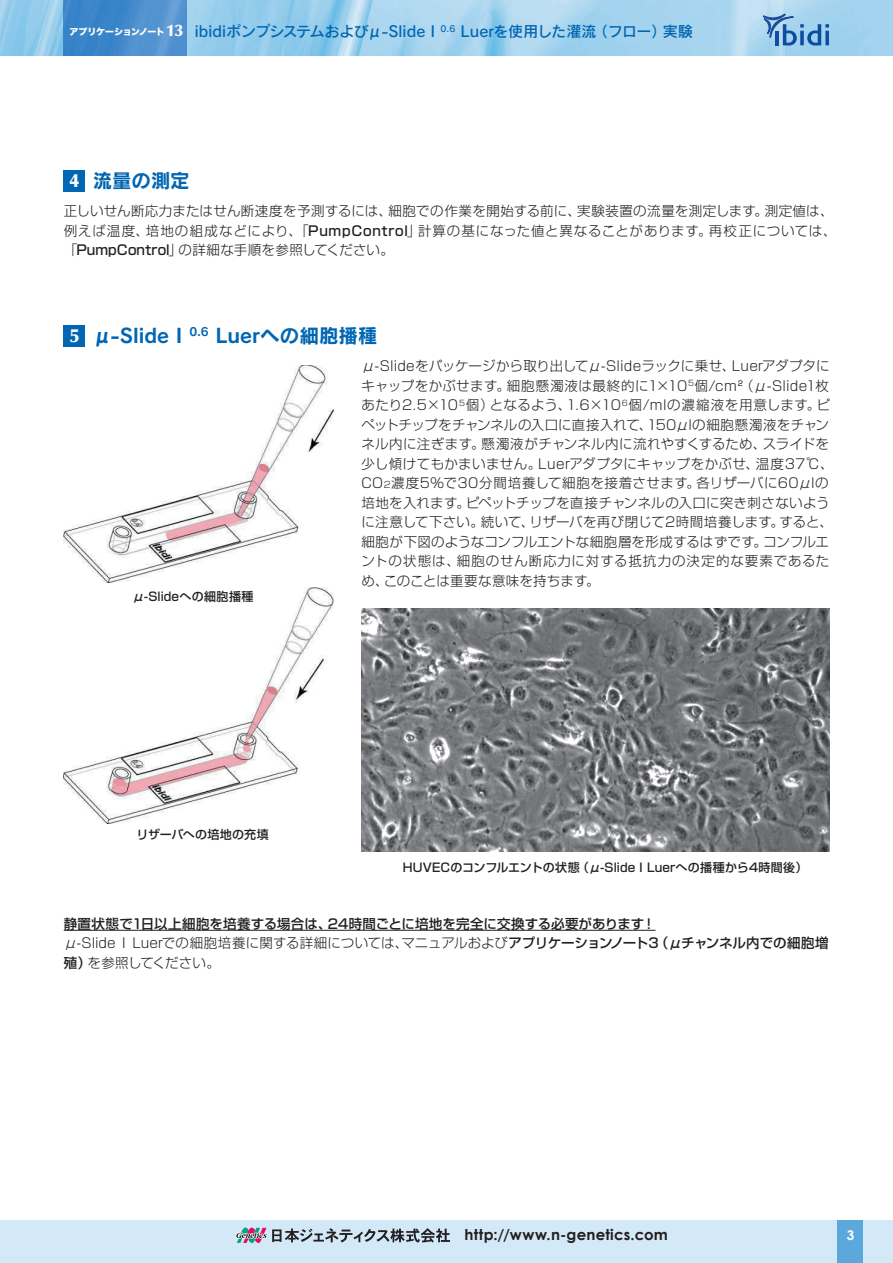
<style>
.page{position:relative;width:893px;height:1263px;background:#fff}
.page>*{position:absolute;margin:0;border:0;box-sizing:border-box;transform-origin:0 0}
.t1{font:19.5px "Rodin CID B";letter-spacing:-.005em;color:#0166b3}
.t2{font:900 18.75px "Optima LT Std";color:#fff}
.t3{font:15px "Rodin CID DB";letter-spacing:-.01em;color:#0166b3}
.t4{font:700 15px "Century Gothic";letter-spacing:.015em;color:#231f20}
.t5{font:300 13.5px/19.5px "Shin Go Pro";letter-spacing:.025em;color:#231f20}
.t6{font:500 13.5px/19.5px "Shin Go Pro";letter-spacing:.005em;color:#231f20}
.t7{font:700 13.5px "Century Gothic";color:#fff}
.t8{font:500 12px "Shin Go Pro";letter-spacing:.015em;color:#231f20}
.t9{font:9px "Hira Kaku Std W8";letter-spacing:-.04em;color:#fff}
.s1{font-family:"Optima LT Std";font-weight:900;font-size:16.5px}
.s2{font-family:"Optima LT Std";font-weight:900;font-size:18.75px;color:#fff}
.s3{font-weight:500}
.s4{font-size:9px}
.s5{font-weight:300}
</style>
<div class="page">
<img style="left:0;top:0;width:893px;height:55px">
<svg style="left:762px;top:12px;width:67px;height:34px;background:#7bacd7"></svg>
<svg style="left:64px;top:0;width:123px;height:55px;background:#468bcc"></svg>
<div style="left:0;top:1220px;width:893px;height:43px;background:#d4e9f7"></div>
<svg style="left:236px;top:1227px;width:214px;height:17px"></svg>
<div style="left:838px;top:1220px;width:25px;height:43px;background:#5ba8dc"></div>
<hr style="left:64px;top:930px;width:591px;height:1px;background:#231f20">
<div style="left:64px;top:170px;width:21px;height:21px;background:#0166b3"></div>
<div style="left:64px;top:325px;width:21px;height:21px;background:#0166b3"></div>
<img style="left:64px;top:365px;width:270px;height:217px">
<img style="left:64px;top:588px;width:270px;height:236px">
<img style="left:362px;top:608px;width:467px;height:243px">
<p class="t9" style="left:70px;top:26px;width:115px">アプリケーションノート <span class="s1">13</span></p>
<p class="t3" style="left:195px;top:22px;width:500px">ibidiポンプシステムおよびμ-Slide I <sup>0.6</sup> Luerを使用した灌流（フロー）実験</p>
<h1 class="t1" style="left:70px;top:167px;width:122px"><span class="s2">4</span> 流量の測定</h1>
<p class="t5" style="left:64px;top:200px;width:774px">正しいせん断応力またはせん断速度を予測するには、細胞での作業を開始する前に、実験装置の流量を測定します。測定値は、例えば温度、培地の組成などにより、「<span class="s3">PumpControl</span>」計算の基になった値と異なることがあります。再校正については、「<span class="s3">PumpControl</span>」の詳細な手順を参照してください。</p>
<h2 class="t2" style="left:70px;top:325px;width:11px">5</h2>
<h1 class="t1" style="left:93px;top:322px;width:286px">μ-Slide I <sup>0.6</sup> Luerへの細胞播種</h1>
<p class="t8" style="left:133px;top:587px;width:122px">μ-Slideへの細胞播種</p>
<p class="t5" style="left:361px;top:355px;width:474px">μ-Slideをパッケージから取り出してμ-Slideラックに乗せ、Luerアダプタにキャップをかぶせます。細胞懸濁液は最終的に1×10<sup>5</sup>個/cm²（μ-Slide1枚あたり2.5×10<sup>5</sup>個）となるよう、1.6×10<sup>6</sup>個/mlの濃縮液を用意します。ピペットチップをチャンネルの入口に直接入れて、150μlの細胞懸濁液をチャンネル内に注ぎます。懸濁液がチャンネル内に流れやすくするため、スライドを少し傾けてもかまいません。Luerアダプタにキャップをかぶせ、温度37℃、CO<span class="s4">2</span>濃度5%で30分間培養して細胞を接着させます。各リザーバに60μlの培地を入れます。ピペットチップを直接チャンネルの入口に突き刺さないように注意して下さい。続いて、リザーバを再び閉じて2時間培養します。すると、細胞が下図のようなコンフルエントな細胞層を形成するはずです。コンフルエントの状態は、細胞のせん断応力に対する抵抗力の決定的な要素であるため、このことは重要な意味を持ちます。</p>
<p class="t8" style="left:137px;top:825px;width:134px">リザーバへの培地の充填</p>
<p class="t8" style="left:403px;top:858px;width:406px">HUVECのコンフルエントの状態（μ-Slide I Luerへの播種から4時間後）</p>
<p class="t6" style="left:64px;top:912px;width:766px">静置状態で1日以上細胞を培養する場合は、24時間ごとに培地を完全に交換する必要があります！<br><span class="s5">μ-Slide I Luerでの細胞培養に関する詳細については、マニュアルおよび</span>アプリケーションノート3（μチャンネル内での細胞増殖）<span class="s5">を参照してください。</span></p>
<p class="t4" style="left:465px;top:1225px;width:205px">http://www.n-genetics.com</p>
<p class="t7" style="left:847px;top:1226px;width:9px">3</p>
</div>
